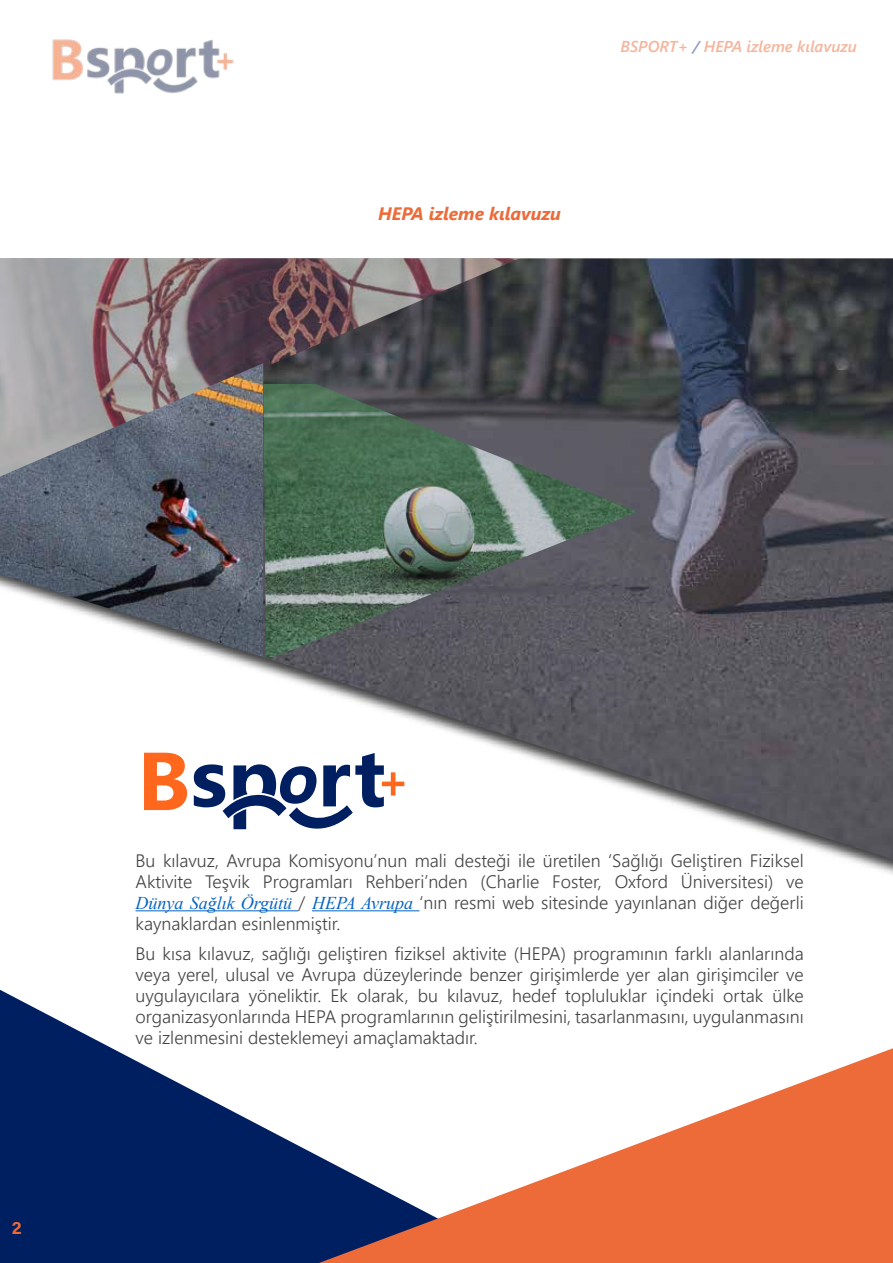
<style>
.page{position:relative;width:893px;height:1263px;background:#fff}
.page>*{position:absolute;margin:0;border:0;box-sizing:border-box;transform-origin:0 0}
.t1{font:300 18px/21px "Segoe UI";color:#434343;text-align:justify}
.t2{font:italic 700 18px "Segoe UI";color:#ed6a39}
.t3{font:700 18px "Acumin Pro";color:#ed6a39}
.t4{font:italic 600 15.75px "Segoe UI";color:#ed6a39}
.s1{color:#283583}
.s2{font-family:"Times New Roman";font-weight:400;font-style:italic;color:#0563c1}
</style>
<div class="page">
<svg style="left:0;top:990px;width:319px;height:273px;fill:#001f60"></svg>
<svg style="left:319px;top:1048px;width:574px;height:215px"></svg>
<img style="left:52px;top:39px;width:182px;height:55px">
<hr style="left:136px;top:910px;width:162px;height:1px;background:#0563c1">
<hr style="left:312px;top:910px;width:107px;height:1px;background:#0563c1">
<img style="left:144px;top:258px;width:749px;height:601px">
<img style="left:0;top:258px;width:519px;height:126px">
<img style="left:0;top:363px;width:263px;height:294px">
<img style="left:263px;top:384px;width:375px;height:272px">
<svg style="left:194px;top:753px;width:210px;height:76px"></svg>
<svg style="left:144px;top:753px;width:43px;height:57px"></svg>
<p class="t4" style="left:620px;top:31px;width:238px">BSPORT+ <span class="s1">/</span> HEPA izleme kılavuzu</p>
<p class="t2" style="left:378px;top:196px;width:184px">HEPA izleme kılavuzu</p>
<p class="t3" style="left:12px;top:1215px;width:11px">2</p>
<p class="t1" style="left:136px;top:848px;width:670px">Bu kılavuz, Avrupa Komisyonu’nun mali desteği ile üretilen ‘Sağlığı Geliştiren Fiziksel Aktivite Teşvik Programları Rehberi’nden (Charlie Foster, Oxford Üniversitesi) ve <span class="s2">Dünya Sağlık Örgütü</span> / <span class="s2">HEPA Avrupa</span> ‘nın resmi web sitesinde yayınlanan diğer değerli kaynaklardan esinlenmiştir.</p>
<p class="t1" style="left:136px;top:941px;width:670px">Bu kısa kılavuz, sağlığı geliştiren fiziksel aktivite (HEPA) programının farklı alanlarında veya yerel, ulusal ve Avrupa düzeylerinde benzer girişimlerde yer alan girişimciler ve uygulayıcılara yöneliktir. Ek olarak, bu kılavuz, hedef topluluklar içindeki ortak ülke organizasyonlarında HEPA programlarının geliştirilmesini, tasarlanmasını, uygulanmasını ve izlenmesini desteklemeyi amaçlamaktadır.</p>
</div>
